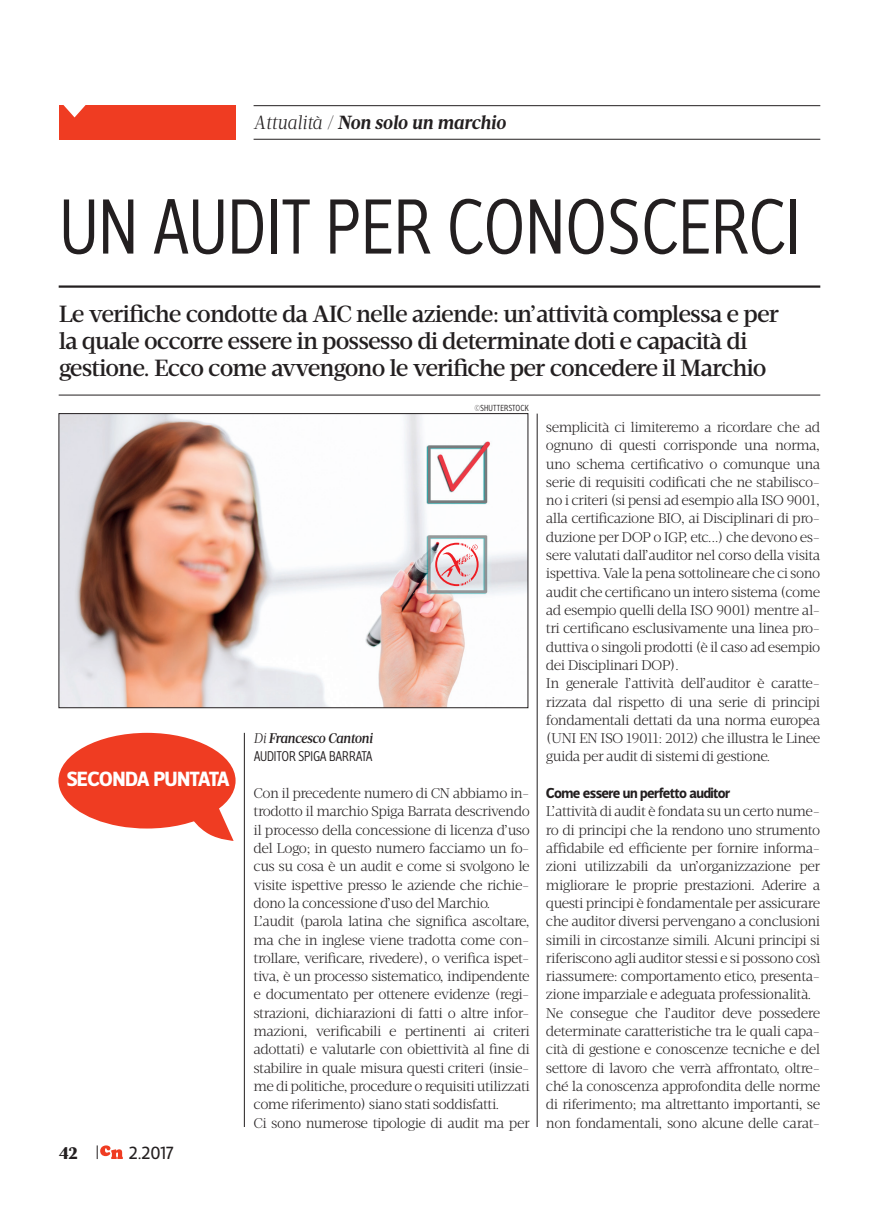
<style>
.page{position:relative;width:879px;height:1219px;background:#fff}
.page>*{position:absolute;margin:0;border:0;box-sizing:border-box;transform-origin:0 0}
.t1{font:300 79.5px "Velino Sans Condensed";letter-spacing:-.005em;color:#231f20}
.t2{font:500 24px/27px "Velino Text";letter-spacing:-.04em;color:#231f20}
.t3{font:700 21px "Velino Sans";letter-spacing:-.045em;color:#fff}
.t4{font:italic 700 19.5px "Velino Text";letter-spacing:-.01em;color:#231f20}
.t5{font:18px "Velino Sans";color:#231f20}
.t6{font:800 18px "Acta";color:#231f20}
.t7{font:700 14.7px "Velino Sans";letter-spacing:-.05em;color:#231f20}
.t8{font:300 14.4px/18.3px "Velino Text";letter-spacing:-.035em;color:#231f20}
.t9{font:italic 500 14.4px/18.3px "Velino Text";letter-spacing:-.03em;color:#231f20}
.t10{font:300 14.4px "Velino Sans Condensed";color:#231f20}
.t11{font:300 9px "Velino Sans Condensed";letter-spacing:.005em;color:#231f20}
.s1{font-weight:300}
.s2{font-family:"Velino Sans Condensed";font-weight:300;font-style:normal}
</style>
<div class="page">
<hr style="left:253px;top:105px;width:567px;height:1px;background:#231f20">
<hr style="left:253px;top:139px;width:567px;height:1px;background:#231f20">
<div style="left:59px;top:105px;width:176px;height:34px;background:#ef3c22"></div>
<svg style="left:63px;top:105px;width:23px;height:12px"></svg>
<svg style="left:97px;top:1145px;width:26px;height:14px"></svg>
<hr style="left:244px;top:733px;width:1px;height:394px;background:#231f20">
<hr style="left:537px;top:413px;width:1px;height:714px;background:#231f20">
<hr style="left:59px;top:285px;width:761px;height:3px;background:#231f20">
<hr style="left:59px;top:395px;width:761px;height:1px;background:#231f20">
<svg style="left:58px;top:733px;width:177px;height:108px"></svg>
<img style="left:61px;top:415px;width:465px;height:291px">
<div style="left:59px;top:413px;width:469px;height:295px;border:1px solid #231f20"></div>
<svg style="left:435px;top:543px;width:43px;height:43px"></svg>
<p class="t4" style="left:253px;top:110px;width:253px"><span class="s1">Attualità /</span> Non solo un marchio</p>
<p class="t1" style="left:59px;top:179px;width:742px">UN AUDIT PER CONOSCERCI</p>
<p class="t2" style="left:59px;top:300px;width:722px">Le verifiche condotte da AIC nelle aziende: un’attività complessa e per la quale occorre essere in possesso di determinate doti e capacità di gestione. Ecco come avvengono le verifiche per concedere il Marchio</p>
<p class="t3" style="left:66px;top:765px;width:164px">seconda PUNTATA</p>
<p class="t6" style="left:59px;top:1141px;width:21px">42</p>
<p class="t5" style="left:129px;top:1142px;width:47px">2.2017</p>
<p class="t11" style="left:474px;top:403px;width:56px">©SHUTTERSTOCK</p>
<p class="t9" style="left:253px;top:729px;width:120px"><span class="s1">Di</span> Francesco Cantoni<br><span class="s2">AUDITOR</span></p>
<p class="t10" style="left:298px;top:748px;width:45px">SPI GA BARRATA</p>
<p class="t8" style="left:253px;top:784px;width:278px">Con il precedente numero di CN abbiamo in&shy;trodotto il marchio Spiga Barrata descrivendo il processo della concessione di licenza d’uso del Logo; in questo numero facciamo un fo&shy;cus su cosa è un audit e come si svolgono le visite ispettive presso le aziende che richie&shy;dono la concessione d’uso del Marchio.<br>L’audit (parola latina che significa ascoltare, ma che in inglese viene tradotta come con&shy;trollare, verificare, rivedere), o verifica ispet&shy;tiva, è un processo sistematico, indipendente e documentato per ottenere evidenze (regi&shy;strazioni, dichiarazioni di fatti o altre infor&shy;mazioni, verificabili e pertinenti ai criteri adottati) e valutarle con obiettività al fine di stabilire in quale misura questi criteri (insie&shy;me di politiche, procedure o requisiti utilizzati come riferimento) siano stati soddisfatti.<br>Ci sono numerose tipologie di audit ma per</p>
<p class="t8" style="left:546px;top:418px;width:276px">semplicità ci limiteremo a ricordare che ad ognuno di questi corrisponde una norma, uno schema certificativo o comunque una serie di requisiti codificati che ne stabilisco&shy;no i criteri (si pensi ad esempio alla ISO 9001, alla certificazione BIO, ai Disciplinari di pro&shy;duzione per DOP o IGP, etc...) che devono es&shy;sere valutati dall’auditor nel corso della visita ispettiva. Vale la pena sottolineare che ci sono audit che certificano un intero sistema (come ad esempio quelli della ISO 9001) mentre al&shy;tri certificano esclusivamente una linea pro&shy;duttiva o singoli prodotti (è il caso ad esempio dei Disciplinari DOP).<br>In generale l’attività dell’auditor è caratte&shy;rizzata dal rispetto di una serie di principi fondamentali dettati da una norma europea (UNI EN ISO 19011: 2012) che illustra le Linee guida per audit di sistemi di gestione.</p>
<p class="t7" style="left:546px;top:784px;width:186px">Come essere un perfetto auditor</p>
<p class="t8" style="left:546px;top:802px;width:276px">L’attività di audit è fondata su un certo nume&shy;ro di principi che la rendono uno strumento affidabile ed efficiente per fornire informa&shy;zioni utilizzabili da un’organizzazione per migliorare le proprie prestazioni. Aderire a questi principi è fondamentale per assicurare che auditor diversi pervengano a conclusioni simili in circostanze simili. Alcuni principi si riferiscono agli auditor stessi e si possono così riassumere: comportamento etico, presenta&shy;zione imparziale e adeguata professionalità.<br>Ne consegue che l’auditor deve possedere determinate caratteristiche tra le quali capa&shy;cità di gestione e conoscenze tecniche e del settore di lavoro che verrà affrontato, oltre&shy;ché la conoscenza approfondita delle norme di riferimento; ma altrettanto importanti, se non fondamentali, sono alcune delle carat-</p>
</div>
